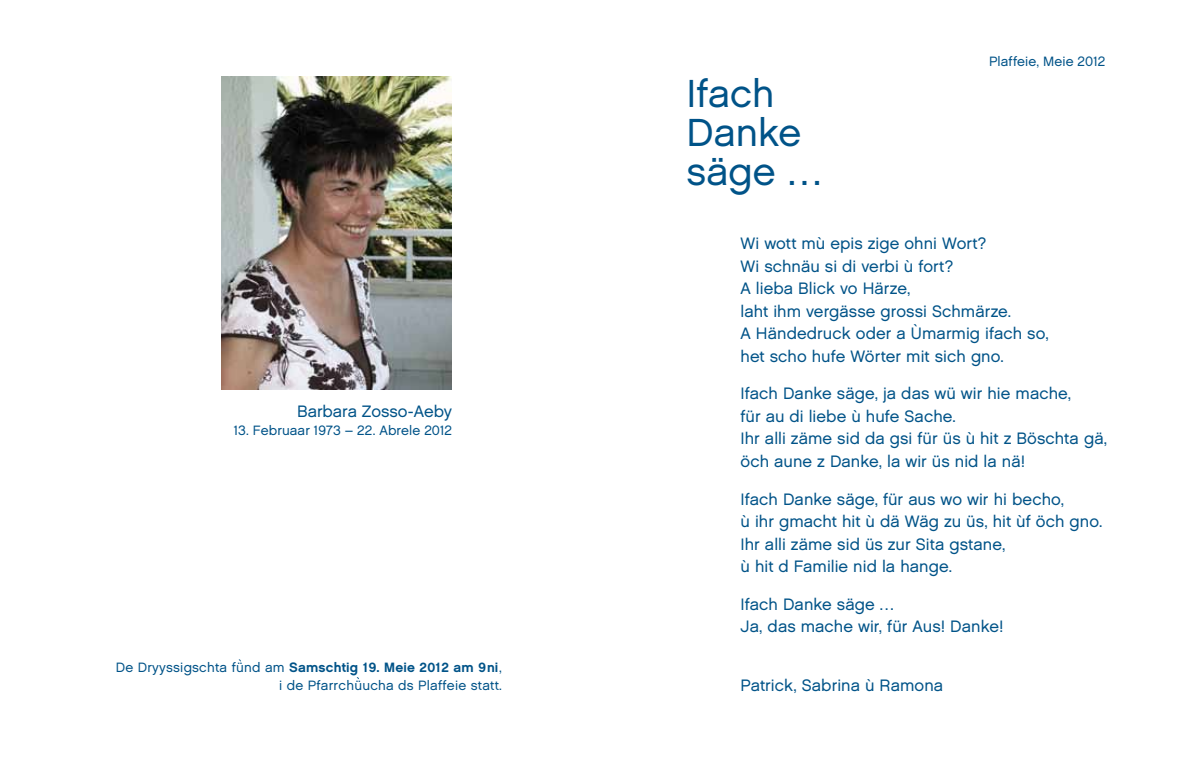
<style>
.page{position:relative;width:1191px;height:766px;background:#fff}
.page>*{position:absolute;margin:0;border:0;box-sizing:border-box;transform-origin:0 0}
.t1{font:39px/39px "Chalet London Nineteen Sixty";color:#005388}
.t2{font:16.5px/22.5px "Chalet London Nineteen Sixty";color:#005388}
.t3{font:13.5px "Chalet London Nineteen Sixty";letter-spacing:.01em;color:#005388}
.t4{font:13.5px "Chalet New York Nineteen Sixty";letter-spacing:.015em;color:#005388}
.s1{font-family:"Chalet London Nineteen Sixty"}
</style>
<div class="page">
<img style="left:222px;top:77px;width:230px;height:312px">
<p class="t2" style="left:297px;top:399px;width:156px">Barbara Zosso-Aeby</p>
<p class="t3" style="left:234px;top:422px;width:220px">13. Februaar 1973 – 22. Abrele 2012</p>
<p class="t4" style="left:116px;top:658px;width:387px"><span class="s1">De Dryyssigschta fünd am</span> Samschtig 19. Meie 2012 am 9ni<span class="s1">,</span></p>
<p class="t3" style="left:279px;top:676px;width:224px">i de Pfarrchüucha ds Plaffeie statt.</p>
<h1 class="t1" style="left:686px;top:73px;width:136px">Ifach<br>Danke säge …</h1>
<p class="t3" style="left:989px;top:53px;width:118px">Plaffeie, Meie 2012</p>
<p class="t2" style="left:740px;top:232px;width:310px">Wi wott mù epis zige ohni Wort?<br>Wi schnäu si di verbi ù fort?<br>A lieba Blick vo Härze,<br>laht ihm vergässe grossi Schmärze.<br>A Händedruck oder a Ùmarmig ifach so, het scho hufe Wörter mit sich gno.</p>
<p class="t2" style="left:740px;top:382px;width:368px">Ifach Danke säge, ja das wü wir hie mache,<br>für au di liebe ù hufe Sache.<br>Ihr alli zäme sid da gsi für üs ù hit z Böschta gä, öch aune z Danke, la wir üs nid la nä!</p>
<p class="t2" style="left:740px;top:487px;width:363px">Ifach Danke säge, für aus wo wir hi becho,<br>ù ihr gmacht hit ù dä Wäg zu üs, hit ùf öch gno.<br>Ihr alli zäme sid üs zur Sita gstane,<br>ù hit d Familie nid la hange.</p>
<p class="t2" style="left:740px;top:592px;width:264px">Ifach Danke säge …<br>Ja, das mache wir, für Aus! Danke!</p>
<p class="t2" style="left:740px;top:673px;width:204px">Patrick, Sabrina ù Ramona</p>
</div>
